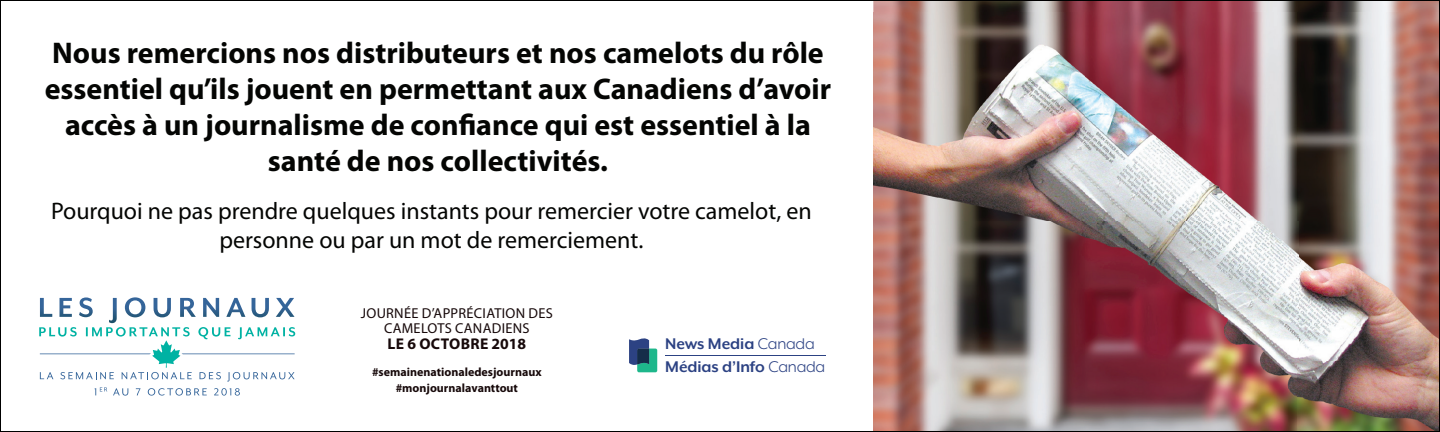
<style>
.page{position:relative;width:1440px;height:432px;background:#fff}
.page>*{position:absolute;margin:0;border:0;box-sizing:border-box;transform-origin:0 0}
.t1{font:700 30px/36px "Myriad Pro";color:#040503;text-align:center}
.t2{font:24px/28.8px "Myriad Pro";color:#040503;text-align:center}
.t3{font:700 17.8px/22.4px "Mr Eaves XL Mod OT";letter-spacing:-.005em;color:#2c4283}
.t4{font:700 15.6px "Myriad Pro";letter-spacing:.02em;color:#17090a}
.t5{font:14.4px/15.6px "Myriad Pro";letter-spacing:.02em;color:#17090a;text-align:center}
.t6{font:700 12px/16.4px "Myriad Pro";color:#17090a;text-align:center}
.s1{font-weight:400}
</style>
<div class="page">
<img style="left:873px;top:2px;width:565px;height:10px">
<svg style="left:39px;top:297px;width:256px;height:99px"></svg>
<hr style="left:665px;top:355px;width:161px;height:1px;background:#2c4283">
<svg style="left:629px;top:338px;width:28px;height:34px"></svg>
<img style="left:873px;top:12px;width:565px;height:418px">
<p class="t1" style="left:45px;top:35px;width:788px">Nous remercions nos distributeurs et nos camelots du rôle essentiel qu’ils jouent en permettant aux Canadiens d’avoir accès à un journalisme de confiance qui est essentiel à la santé de nos collectivités.</p>
<p class="t2" style="left:51px;top:198px;width:762px">Pourquoi ne pas prendre quelques instants pour remercier votre camelot, en personne ou par un mot de remerciement.</p>
<p class="t5" style="left:361px;top:305px;width:194px">JOURNÉE D’APPRÉCIATION DES<br>CAMELOTS CANADIENS</p>
<p class="t4" style="left:388px;top:335px;width:140px">LE 6 OCTOBRE 2018</p>
<p class="t6" style="left:372px;top:364px;width:171px">#semainenationaledesjournaux #monjournalavanttout</p>
<p class="t3" style="left:665px;top:333px;width:161px">News Media <span class="s1">Canada<br></span>Médias d’Info <span class="s1">Canada</span></p>
</div>
